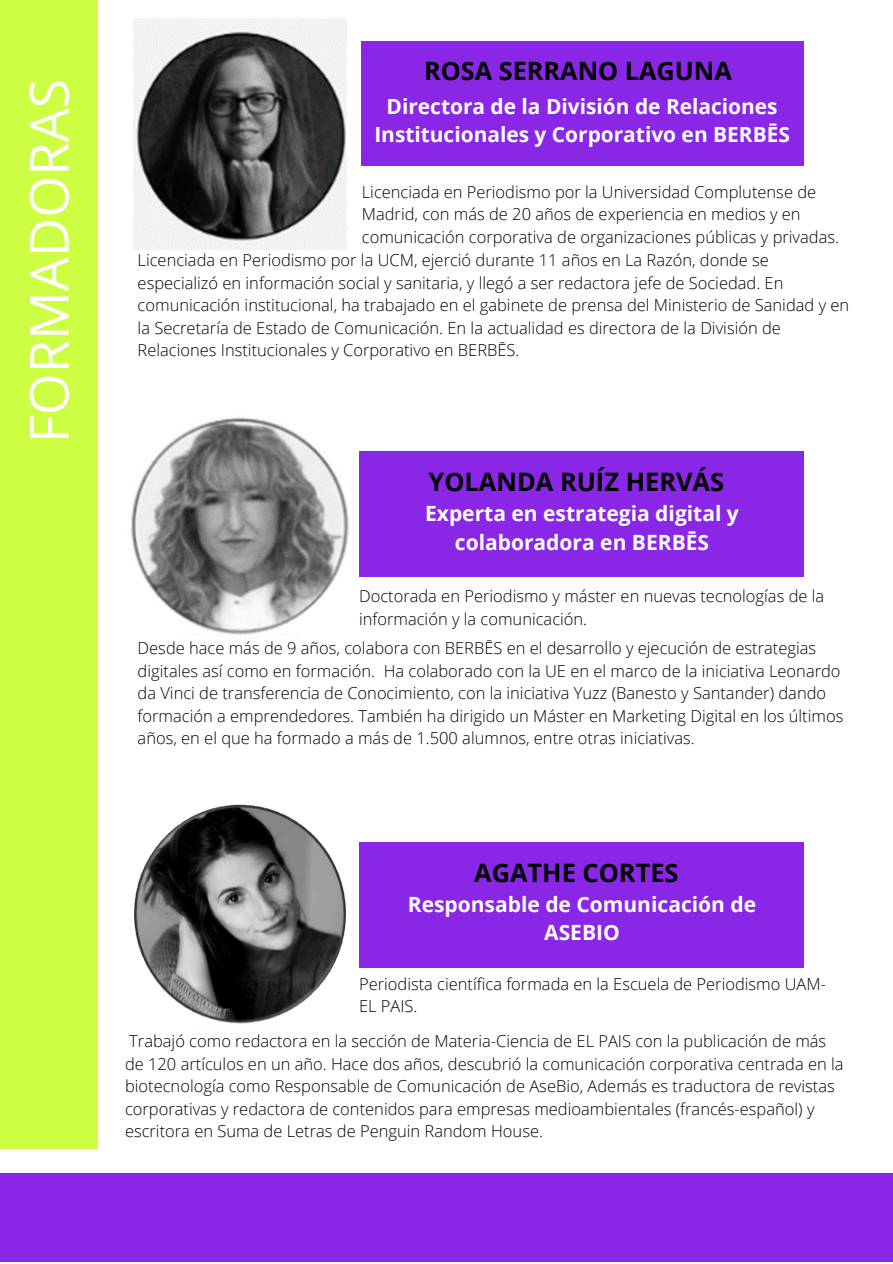
<style>
.page{position:relative;width:893px;height:1264px;background:#fff}
.page>*{position:absolute;margin:0;border:0;box-sizing:border-box;transform-origin:0 0}
.t1{font:54px "Open Sans";color:#fff}
.t2{font:700 25.35px "Open Sans";color:#000}
.t3{font:700 25.2px "Open Sans";color:#000}
.t4{font:700 21px/28.3px "Open Sans";color:#fff;text-align:center}
.t5{font:700 20.85px/28.2px "Open Sans";color:#fff;text-align:center}
.t6{font:300 16.5px/22.5px "Open Sans";color:#000}
</style>
<div class="page">
<div style="left:0;top:1173px;width:892px;height:88px;background:#8a27e7"></div>
<div style="left:0;top:0;width:98px;height:1148px;background:#cdfe43"></div>
<div style="left:362px;top:41px;width:441px;height:125px;background:#8a27e7"></div>
<div style="left:359px;top:452px;width:444px;height:124px;background:#8a27e7"></div>
<div style="left:382px;top:842px;width:421px;height:125px;background:#8a27e7"></div>
<img style="left:134px;top:804px;width:248px;height:220px">
<img style="left:130px;top:417px;width:220px;height:222px">
<img style="left:134px;top:19px;width:212px;height:230px">
<h1 class="t1" style="left:11px;top:443px;width:366px;rotate:-90deg">FORMADORAS</h1>
<h3 class="t3" style="left:424px;top:53px;width:309px">ROSA SERRANO LAGUNA</h3>
<p class="t5" style="left:374px;top:92px;width:417px">Directora de la División de Relaciones<br>Institucionales y Corporativo en BERBĒS</p>
<p class="t6" style="left:362px;top:180px;width:478px">Licenciada en Periodismo por la Universidad Complutense de<br>Madrid, con más de 20 años de experiencia en medios y en comunicación corporativa de organizaciones públicas y privadas.</p>
<p class="t6" style="left:138px;top:248px;width:713px">Licenciada en Periodismo por la UCM, ejerció durante 11 años en La Razón, donde se especializó en información social y sanitaria, y llegó a ser redactora jefe de Sociedad. En comunicación institucional, ha trabajado en el gabinete de prensa del Ministerio de Sanidad y en la Secretaría de Estado de Comunicación. En la actualidad es directora de la División de Relaciones Institucionales y Corporativo en BERBĒS.</p>
<h2 class="t2" style="left:428px;top:464px;width:297px">YOLANDA RUÍZ HERVÁS</h2>
<p class="t4" style="left:425px;top:499px;width:315px">Experta en estrategia digital y colaboradora en BERBĒS</p>
<p class="t6" style="left:359px;top:584px;width:466px">Doctorada en Periodismo y máster en nuevas tecnologías de la información y la comunicación.</p>
<p class="t6" style="left:138px;top:636px;width:707px">Desde hace más de 9 años, colabora con BERBĒS en el desarrollo y ejecución de estrategias digitales así como en formación. Ha colaborado con la UE en el marco de la iniciativa Leonardo da Vinci de transferencia de Conocimiento, con la iniciativa Yuzz (Banesto y Santander) dando formación a emprendedores. También ha dirigido un Máster en Marketing Digital en los últimos años, en el que ha formado a más de 1.500 alumnos, entre otras iniciativas.</p>
<h2 class="t2" style="left:474px;top:854px;width:206px">AGATHE CORTES</h2>
<p class="t4" style="left:408px;top:889px;width:350px">Responsable de Comunicación de<br>ASEBIO</p>
<p class="t6" style="left:359px;top:972px;width:468px">Periodista científica formada en la Escuela de Periodismo UAM-<br>EL PAIS.</p>
<p class="t6" style="left:125px;top:1029px;width:720px">Trabajó como redactora en la sección de Materia-Ciencia de EL PAIS con la publicación de más de 120 artículos en un año. Hace dos años, descubrió la comunicación corporativa centrada en la biotecnología como Responsable de Comunicación de AseBio, Además es traductora de revistas corporativas y redactora de contenidos para empresas medioambientales (francés-español) y escritora en Suma de Letras de Penguin Random House.</p>
</div>
